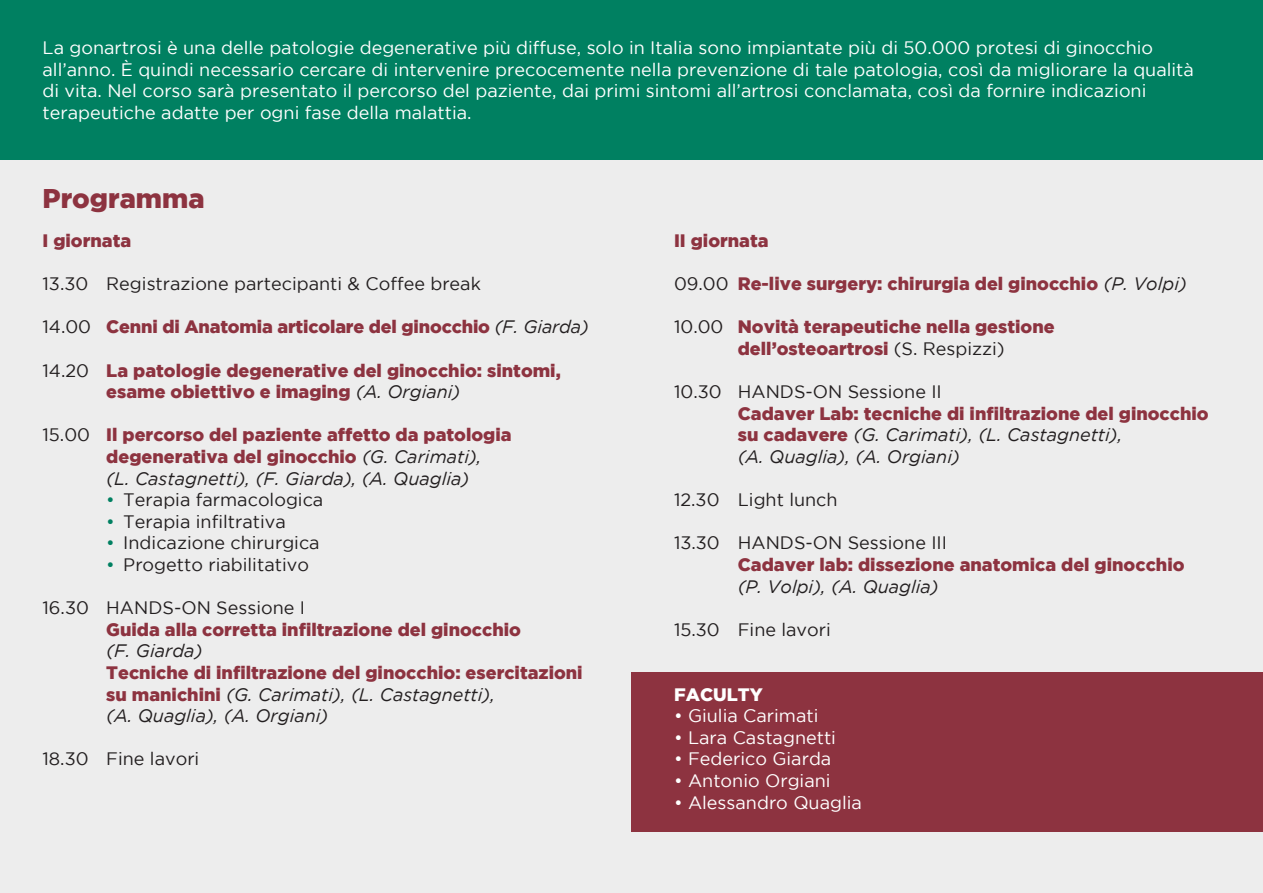
<style>
.page{position:relative;width:1263px;height:893px;background:#ededed}
.page>*{position:absolute;margin:0;border:0;box-sizing:border-box;transform-origin:0 0}
.t1{font:900 27px "Gotham";color:#8d3340}
.t2{font:900 18px "Gotham";color:#8d3340}
.t3{font:18px/21.6px "Gotham";color:#fff}
.t4{font:18px "Gotham";color:#231f20}
.t5{font:italic 18px "Gotham";color:#231f20}
.t6{font:900 18px "Gotham";color:#fff}
.s1{font-weight:400;color:#231f20}
.s2{font-weight:400;font-style:italic;color:#231f20}
.s3{color:#008061}
.s4{font-weight:900;font-style:normal;color:#8d3340}
.s5{font-style:inherit}
</style>
<div class="page">
<div style="left:631px;top:672px;width:632px;height:159px;background:#8d3340"></div>
<div style="left:0;top:0;width:1263px;height:159px;background:#008061"></div>
<p class="t3" style="left:43px;top:36px;width:1153px">La gonartrosi è una delle patologie degenerative più diffuse, solo in Italia sono impiantate più di 50.000 protesi di ginocchio all’anno. È quindi necessario cercare di intervenire precocemente nella prevenzione di tale patologia, così da migliorare la qualità di vita. Nel corso sarà presentato il percorso del paziente, dai primi sintomi all’artrosi conclamata, così da fornire indicazioni terapeutiche adatte per ogni fase della malattia.</p>
<p class="t1" style="left:43px;top:183px;width:164px">Programma</p>
<p class="t2" style="left:43px;top:230px;width:90px">I giornata</p>
<p class="t4" style="left:43px;top:274px;width:440px">13.30 Registrazione partecipanti &amp; Coffee break</p>
<p class="t2" style="left:43px;top:317px;width:548px"><span class="s1">14.00</span> Cenni di Anatomia articolare del ginocchio <span class="s2">(F. Giarda)</span></p>
<p class="t2" style="left:43px;top:360px;width:520px"><span class="s1">14.20</span> La patologie degenerative del ginocchio: sintomi,</p>
<p class="t2" style="left:106px;top:381px;width:356px">esame obiettivo e imaging <span class="s2">(A. Orgiani)</span></p>
<p class="t2" style="left:43px;top:425px;width:471px"><span class="s1">15.00</span> Il percorso del paziente affetto da patologia</p>
<p class="t2" style="left:106px;top:446px;width:377px">degenerativa del ginocchio <span class="s2">(G. Carimati),</span></p>
<p class="t5" style="left:106px;top:468px;width:365px">(L. Castagnetti), (F. Giarda), (A. Quaglia)</p>
<p class="t4" style="left:106px;top:490px;width:219px"><span class="s3">•</span> Terapia farmacologica</p>
<p class="t4" style="left:106px;top:511px;width:181px"><span class="s3">•</span> Terapia infiltrativa</p>
<p class="t4" style="left:106px;top:533px;width:215px"><span class="s3">•</span> Indicazione chirurgica</p>
<p class="t4" style="left:106px;top:555px;width:204px"><span class="s3">•</span> Progetto riabilitativo</p>
<p class="t4" style="left:43px;top:598px;width:264px">16.30 HANDS-ON Sessione I</p>
<p class="t2" style="left:106px;top:619px;width:416px">Guida alla corretta infiltrazione del ginocchio</p>
<p class="t5" style="left:106px;top:641px;width:98px">(F. Giarda)</p>
<p class="t2" style="left:106px;top:662px;width:478px">Tecniche di infiltrazione del ginocchio: esercitazioni</p>
<p class="t5" style="left:106px;top:684px;width:390px"><span class="s4">su manichini</span> (G. Carimati), (L. Castagnetti),</p>
<p class="t5" style="left:106px;top:706px;width:224px">(A. Quaglia), (A. Orgiani)</p>
<p class="t4" style="left:43px;top:749px;width:158px">18.30 Fine lavori</p>
<p class="t2" style="left:674px;top:230px;width:96px">II giornata</p>
<p class="t2" style="left:674px;top:273px;width:514px"><span class="s1">09.00</span> Re-live surgery: chirurgia del ginocchio <span class="s2">(P. Volpi)</span></p>
<p class="t2" style="left:674px;top:317px;width:382px"><span class="s1">10.00</span> Novità <span class="s5">terapeutiche</span> n<span class="s5">ell</span>a gestione</p>
<p class="t2" style="left:738px;top:338px;width:268px">dell’osteoartrosi <span class="s1">(S. Respizzi)</span></p>
<p class="t4" style="left:674px;top:382px;width:269px">10.30 HANDS-ON Sessione II</p>
<p class="t2" style="left:738px;top:403px;width:472px">Cadaver Lab: tecniche di infiltrazione del ginocchio</p>
<p class="t5" style="left:738px;top:425px;width:386px"><span class="s4">su cadavere</span> (G. Carimati), (L. Castagnetti),</p>
<p class="t5" style="left:738px;top:447px;width:224px">(A. Quaglia), (A. Orgiani)</p>
<p class="t4" style="left:674px;top:490px;width:165px">12.30 Light lunch</p>
<p class="t4" style="left:674px;top:533px;width:275px">13.30 HANDS-ON Sessione III</p>
<p class="t2" style="left:738px;top:554px;width:448px">Cadaver lab: dissezione anatomica del ginocchio</p>
<p class="t5" style="left:738px;top:576px;width:202px">(P. Volpi), (A. Quaglia)</p>
<p class="t4" style="left:674px;top:619px;width:158px">15.30 Fine lavori</p>
<p class="t6" style="left:674px;top:684px;width:90px">FACULTY</p>
<p class="t3" style="left:674px;top:705px;width:146px">• Giulia Carimati</p>
<p class="t3" style="left:674px;top:726px;width:164px">• Lara Castagnetti</p>
<p class="t3" style="left:674px;top:748px;width:159px">• Federico Giarda</p>
<p class="t3" style="left:674px;top:770px;width:158px">• Antonio Orgiani</p>
<p class="t3" style="left:674px;top:791px;width:189px">• Alessandro Quaglia</p>
</div>
